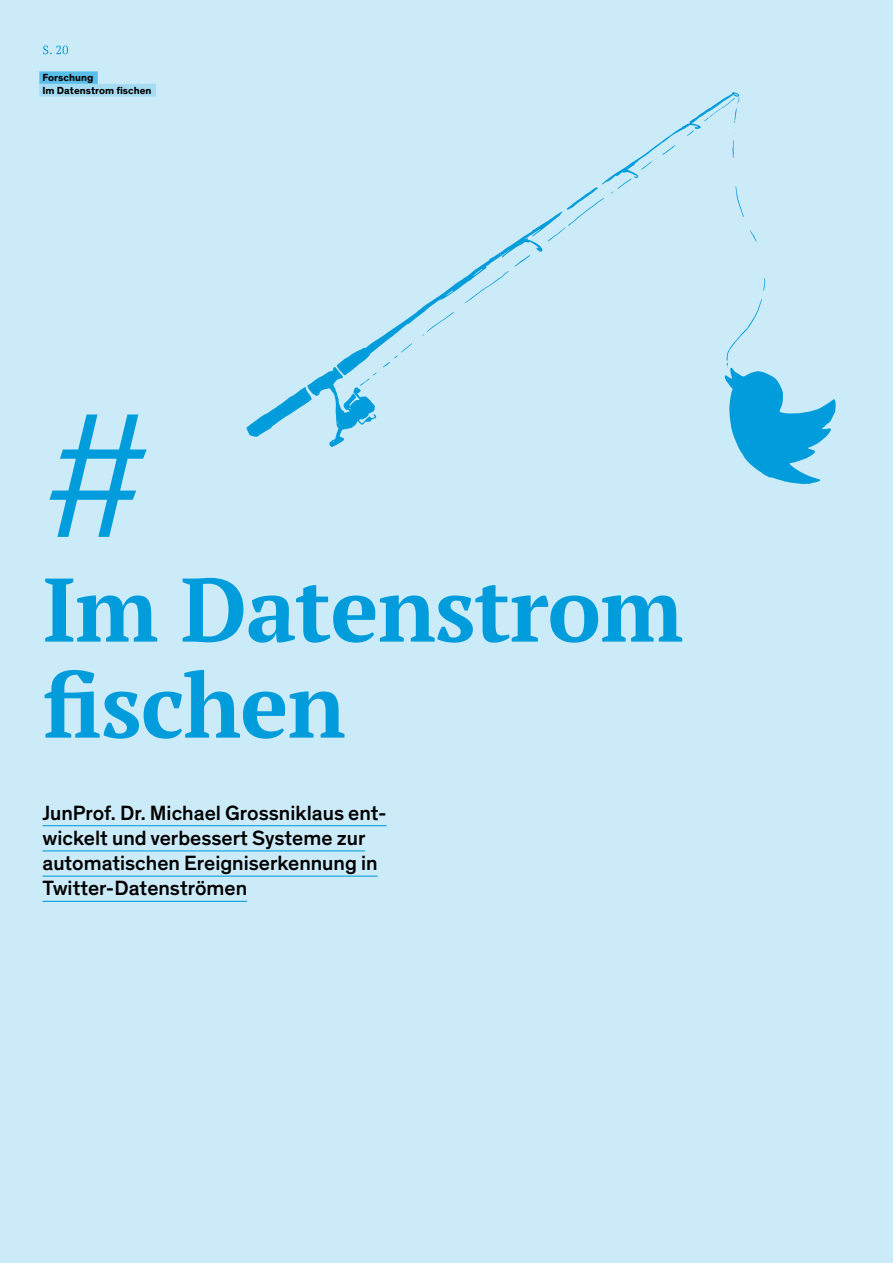
<style>
.page{position:relative;width:893px;height:1263px;background:#ccebf8}
.page>*{position:absolute;margin:0;border:0;box-sizing:border-box;transform-origin:0 0}
.t1{font:700 90px/96px "PT Serif";letter-spacing:-.01em;color:#019cdb}
.t2{font:500 21px/25.2px "Theinhardt";color:#000}
.t3{font:700 10.5px/12.5px "Theinhardt";letter-spacing:.005em;color:#000}
</style>
<div class="page">
<svg style="left:247px;top:92px;width:589px;height:392px"></svg>
<svg style="left:43px;top:46px;width:25px;height:8px"></svg>
<div style="left:39px;top:71px;width:59px;height:13px;background:#5abfe8"></div>
<div style="left:39px;top:84px;width:117px;height:13px;background:#a6dcf3"></div>
<hr style="left:43px;top:825px;width:344px;height:1px;background:#019cdb">
<hr style="left:43px;top:850px;width:322px;height:1px;background:#019cdb">
<hr style="left:43px;top:875px;width:335px;height:2px;background:#019cdb">
<hr style="left:43px;top:901px;width:204px;height:1px;background:#019cdb">
<svg style="left:49px;top:414px;width:98px;height:123px"></svg>
<p class="t3" style="left:43px;top:72px;width:111px">Forschung<br>Im Datenstrom fischen</p>
<h1 class="t1" style="left:43px;top:560px;width:642px">Im Datenstrom fischen</h1>
<p class="t2" style="left:43px;top:800px;width:346px">JunProf. Dr. Michael Grossniklaus ent&shy;wickelt und verbessert Systeme zur automatischen Ereigniserkennung in Twitter-Datenströmen</p>
</div>
